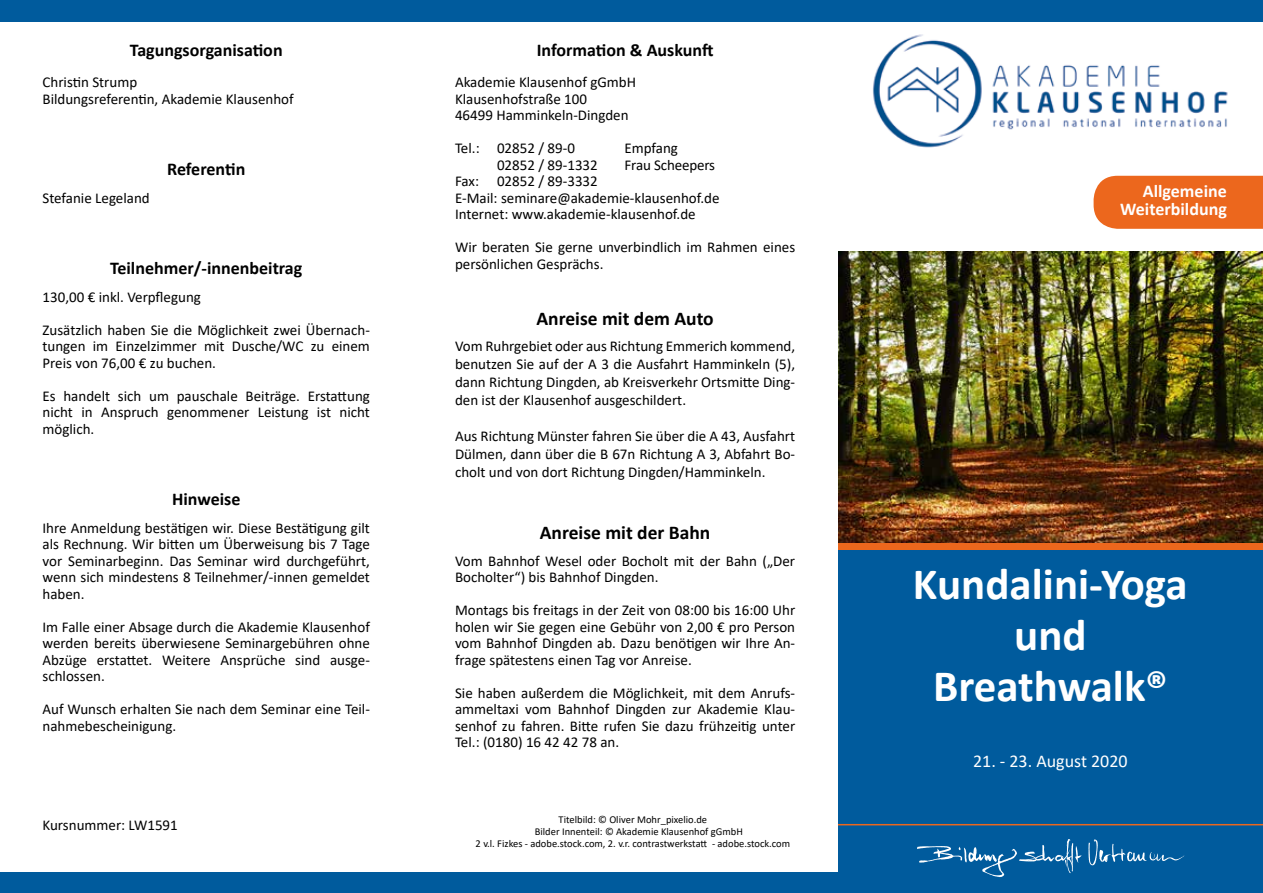
<style>
.page{position:relative;width:1263px;height:893px;background:#fff}
.page>*{position:absolute;margin:0;border:0;box-sizing:border-box;transform-origin:0 0}
.t1{font:700 45px/51px "Calibri";color:#fff;text-align:center}
.t2{font:700 19.5px "Calibri";color:#000}
.t3{font:700 18px "Calibri";color:#000}
.t4{font:700 18px/18px "Calibri";color:#fff;text-align:right}
.t5{font:18px "Calibri";color:#fff}
.t6{font:15px/16.5px "Calibri";color:#000;text-align:justify}
.t7{font:10.5px "Calibri";color:#000}
.s1{font-size:43.5px}
</style>
<div class="page">
<img style="left:873px;top:34px;width:355px;height:114px">
<div style="left:838px;top:549px;width:425px;height:344px;background:#005b9d"></div>
<div style="left:1093px;top:176px;width:170px;height:53px;background:#ec671d"></div>
<svg style="left:917px;top:839px;width:164px;height:38px"></svg>
<svg style="left:1088px;top:839px;width:96px;height:26px"></svg>
<div style="left:838px;top:542px;width:425px;height:8px;background:#ec671d"></div>
<img style="left:838px;top:252px;width:425px;height:290px">
<hr style="left:838px;top:824px;width:425px;height:1px;background:#ec671d">
<div style="left:0;top:872px;width:857px;height:21px;background:#005b9d"></div>
<div style="left:0;top:0;width:1263px;height:21px;background:#005b9d"></div>
<p class="t3" style="left:130px;top:37px;width:154px">Tagungsorganisation</p>
<p class="t6" style="left:43px;top:73px;width:253px">Christin Strump<br>Bildungsreferentin, Akademie Klausenhof</p>
<p class="t6" style="left:43px;top:189px;width:109px">Stefanie Legeland</p>
<p class="t3" style="left:167px;top:156px;width:80px">Referentin</p>
<p class="t3" style="left:110px;top:255px;width:194px">Teilnehmer/-innenbeitrag</p>
<p class="t6" style="left:43px;top:288px;width:160px">130,00 € inkl. Verpflegung</p>
<p class="t6" style="left:43px;top:321px;width:329px">Zusätzlich haben Sie die Möglichkeit zwei Übernach&shy;tungen im Einzelzimmer mit Dusche/WC zu einem Preis von 76,00 € zu buchen.</p>
<p class="t6" style="left:43px;top:387px;width:329px">Es handelt sich um pauschale Beiträge. Erstattung nicht in Anspruch genommener Leistung ist nicht möglich.</p>
<p class="t3" style="left:172px;top:486px;width:70px">Hinweise</p>
<p class="t6" style="left:43px;top:519px;width:329px">Ihre Anmeldung bestätigen wir. Diese Bestätigung gilt als Rechnung. Wir bitten um Überweisung bis 7 Tage vor Seminarbeginn. Das Seminar wird durchgeführt, wenn sich mindestens 8 Teilnehmer/-innen gemeldet haben.</p>
<p class="t6" style="left:43px;top:618px;width:329px">Im Falle einer Absage durch die Akademie Klausenhof werden bereits überwiesene Seminargebühren ohne Abzüge erstattet. Weitere Ansprüche sind ausge&shy;schlossen.</p>
<p class="t6" style="left:43px;top:700px;width:329px">Auf Wunsch erhalten Sie nach dem Seminar eine Teil&shy;nahmebescheinigung.</p>
<p class="t6" style="left:43px;top:816px;width:137px">Kursnummer: LW1591</p>
<p class="t3" style="left:537px;top:38px;width:178px">Information &amp; Auskunft</p>
<p class="t6" style="left:455px;top:73px;width:183px;text-align:left">Akademie Klausenhof gGmbH<br>Klausenhofstraße 100<br>46499 Hamminkeln-Dingden</p>
<p class="t6" style="left:455px;top:139px;width:121px">Tel.: 02852 / 89-0</p>
<p class="t6" style="left:624px;top:139px;width:55px">Empfang</p>
<p class="t6" style="left:497px;top:156px;width:102px">02852 / 89-1332</p>
<p class="t6" style="left:624px;top:156px;width:92px">Frau Scheepers</p>
<p class="t6" style="left:455px;top:172px;width:266px;text-align:left">Fax: 02852 / 89-3332<br>E-Mail: seminare@akademie-klausenhof.de<br>Internet: www.akademie-klausenhof.de</p>
<p class="t6" style="left:455px;top:238px;width:342px">Wir beraten Sie gerne unverbindlich im Rahmen eines persönlichen Gesprächs.</p>
<h2 class="t2" style="left:536px;top:305px;width:179px">Anreise mit dem Auto</h2>
<p class="t6" style="left:455px;top:337px;width:342px;line-height:18px">Vom Ruhrgebiet oder aus Richtung Emmerich kommend, benutzen Sie auf der A 3 die Ausfahrt Hamminkeln (5), dann Richtung Dingden, ab Kreisverkehr Ortsmitte Ding&shy;den ist der Klausenhof ausgeschildert.</p>
<p class="t6" style="left:455px;top:427px;width:342px;line-height:18px">Aus Richtung Münster fahren Sie über die A 43, Ausfahrt Dülmen, dann über die B 67n Richtung A 3, Abfahrt Bo&shy;cholt und von dort Richtung Dingden/Hamminkeln.</p>
<h2 class="t2" style="left:540px;top:519px;width:172px">Anreise mit der Bahn</h2>
<p class="t6" style="left:455px;top:552px;width:342px">Vom Bahnhof Wesel oder Bocholt mit der Bahn („Der<br>Bocholter“) bis Bahnhof Dingden.</p>
<p class="t6" style="left:455px;top:601px;width:342px">Montags bis freitags in der Zeit von 08:00 bis 16:00 Uhr holen wir Sie gegen eine Gebühr von 2,00 € pro Person vom Bahnhof Dingden ab. Dazu benötigen wir Ihre An&shy;frage spätestens einen Tag vor Anreise.</p>
<p class="t6" style="left:455px;top:684px;width:342px">Sie haben außerdem die Möglichkeit, mit dem Anrufs&shy;ammeltaxi vom Bahnhof Dingden zur Akademie Klau&shy;senhof zu fahren. Bitte rufen Sie dazu frühzeitig unter Tel.: (0180) 16 42 42 78 an.</p>
<p class="t7" style="left:559px;top:812px;width:150px">Titelbild: © Oliver Mohr_pixelio.de</p>
<p class="t7" style="left:535px;top:824px;width:210px">Bilder Innenteil: © Akademie Klausenhof gGmbH</p>
<p class="t7" style="left:476px;top:836px;width:316px">2 v.l. Fizkes - adobe.stock.com, 2. v.r. contrastwerkstatt - adobe.stock.com</p>
<p class="t4" style="left:1120px;top:182px;width:108px">Allgemeine<br>Weiterbildung</p>
<h1 class="t1" style="left:913px;top:558px;width:276px">Kundalini-Yoga und<br>Breathwalk<span class="s1">®</span></h1>
<p class="t5" style="left:973px;top:748px;width:156px">21. - 23. August 2020</p>
</div>
